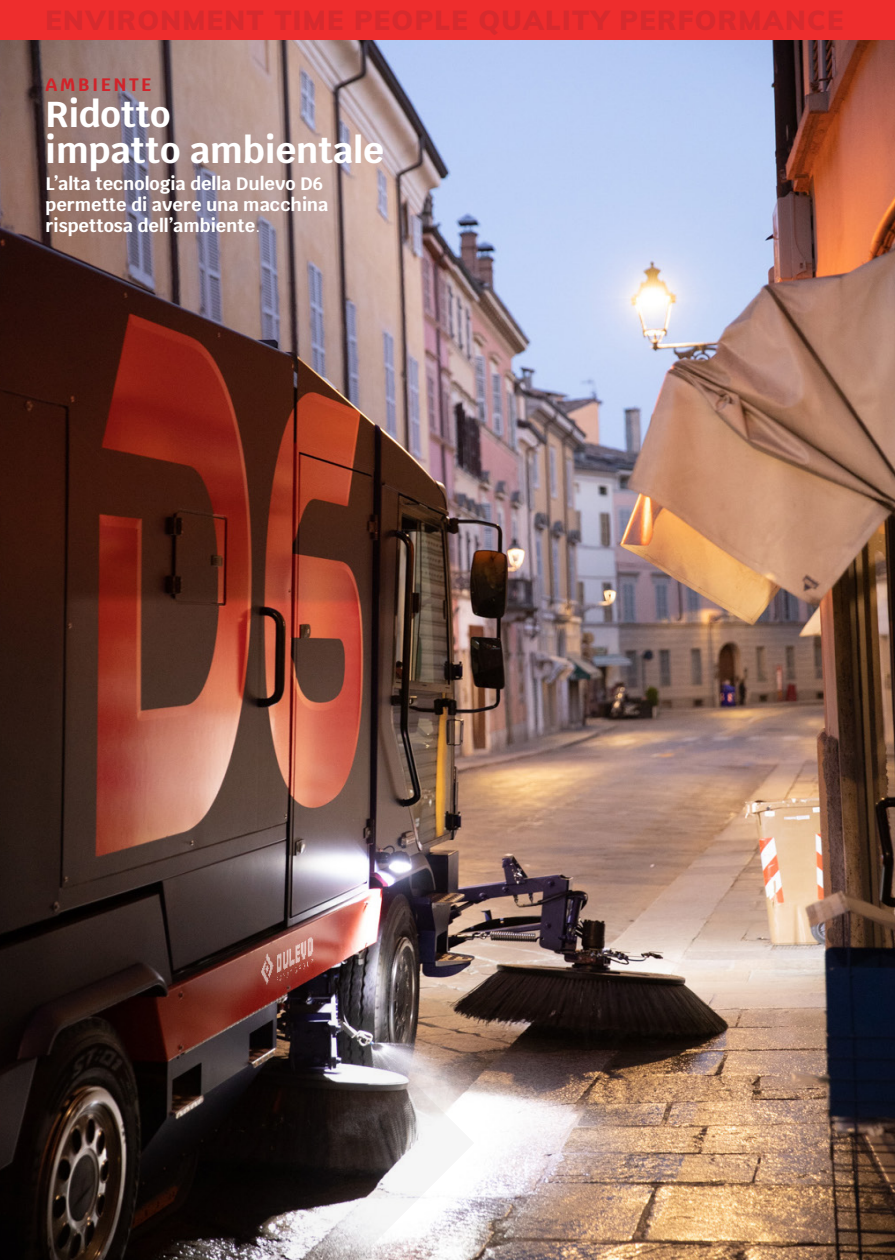
<style>
.page{position:relative;width:895px;height:1260px;background:#fff}
.page>*{position:absolute;margin:0;border:0;box-sizing:border-box;transform-origin:0 0}
.t1{font:700 36px "Krub";color:#fff}
.t2{font:900 27px "Muli";letter-spacing:.05em;color:#d62b2e}
.t3{font:700 18px/21px "Krub";color:#fff}
.t4{font:700 18px "Krub";letter-spacing:.15em;color:#d1232a}
.s1{font-weight:400}
</style>
<div class="page">
<div style="left:0;top:0;width:894px;height:41px;background:#ee2d2d"></div>
<img style="left:0;top:41px;width:894px;height:1219px">
<img style="left:112px;top:849px;width:362px;height:411px">
<svg style="left:249px;top:1066px;width:10px;height:157px;background:#0a0505"></svg>
<svg style="left:0;top:958px;width:249px;height:302px;background:#241713"></svg>
<h2 class="t2" style="left:46px;top:1px;width:799px">ENVIRONMENT TIME PEOPLE QUALITY PERFORMANCE</h2>
<p class="t4" style="left:46px;top:74px;width:107px">AMBIENTE</p>
<p class="t1" style="left:46px;top:93px;width:126px">Ridotto</p>
<p class="t1" style="left:46px;top:129px;width:340px">impatto ambientale</p>
<p class="t3" style="left:46px;top:174px;width:284px">L’alta tecnologia della Dulevo D6 permette di avere una macchina rispettosa dell’ambiente<span class="s1">.</span></p>
</div>
